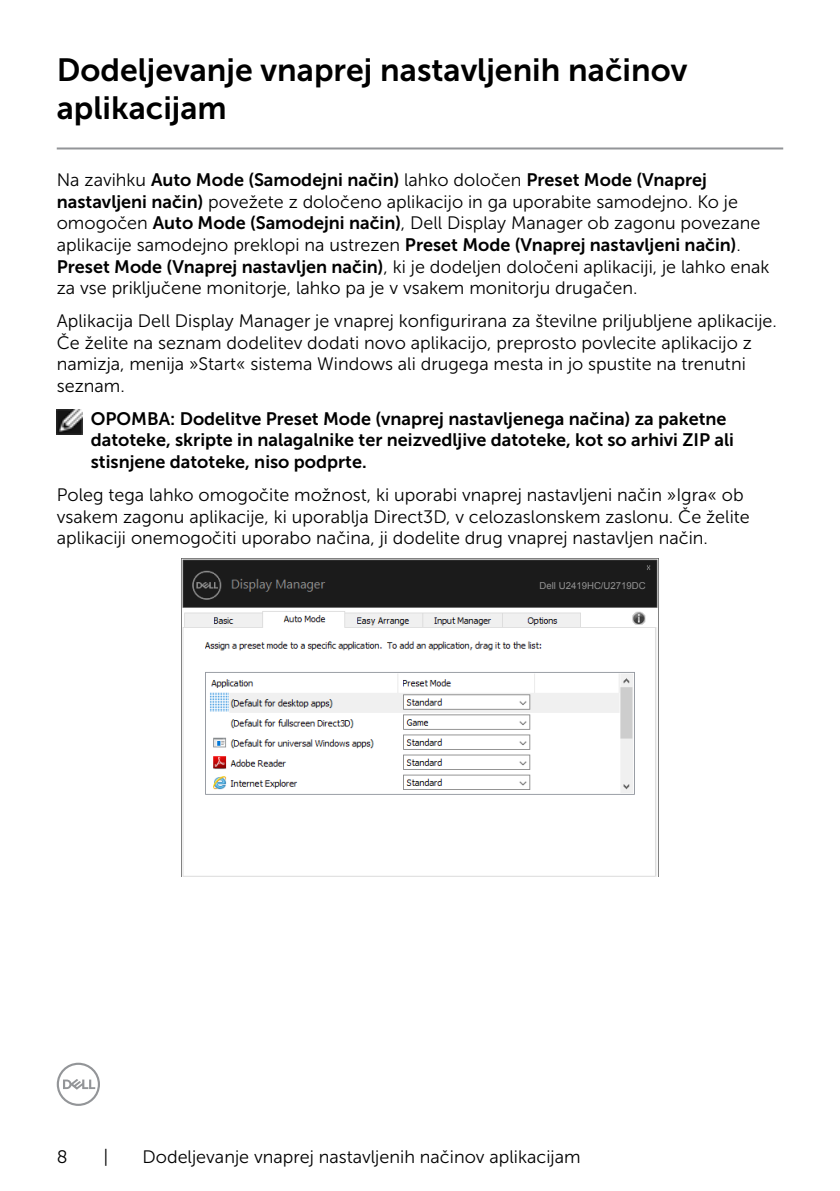
<style>
.page{position:relative;width:840px;height:1191px;background:#fff}
.page>*{position:absolute;margin:0;border:0;box-sizing:border-box;transform-origin:0 0}
.t1{font:32px/38.4px "Museo Sans For Dell 700";color:#000}
.t2{font:18px/21.6px "Museo Sans For Dell 300";color:#000}
.t3{font:18px/21.6px "Museo Sans For Dell 700";color:#000}
.t4{font:9.6px "Arial";color:#939393}
.s1{font-family:"Museo Sans For Dell 300"}
.s2{font-family:"Museo Sans For Dell 700"}
</style>
<div class="page">
<svg style="left:57px;top:1062px;width:43px;height:44px"></svg>
<hr style="left:57px;top:147px;width:725px;height:2px;background:#939598">
<img style="left:57px;top:409px;width:25px;height:25px">
<img style="left:182px;top:558px;width:475px;height:318px">
<div style="left:539px;top:579px;width:103px;height:11px;background:#1b1b1b"></div>
<h1 class="t1" style="left:57px;top:50px;width:631px">Dodeljevanje vnaprej nastavljenih načinov aplikacijam</h1>
<p class="t3" style="left:57px;top:169px;width:651px"><span class="s1">Na zavihku</span> Auto Mode (Samodejni način) <span class="s1">lahko določen</span> Preset Mode (Vnaprej</p>
<p class="t2" style="left:57px;top:191px;width:714px"><span class="s2">nastavljeni način)</span> povežete z določeno aplikacijo in ga uporabite samodejno. Ko je omogočen <span class="s2">Auto Mode (Samodejni način)</span>, Dell Display Manager ob zagonu povezane aplikacije samodejno preklopi na ustrezen <span class="s2">Preset Mode (Vnaprej nastavljeni način)</span>.<br><span class="s2">Preset Mode (Vnaprej nastavljen način)</span>, ki je dodeljen določeni aplikaciji, je lahko enak za vse priključene monitorje, lahko pa je v vsakem monitorju drugačen.</p>
<p class="t2" style="left:57px;top:310px;width:721px">Aplikacija Dell Display Manager je vnaprej konfigurirana za številne priljubljene aplikacije.<br>Če želite na seznam dodelitev dodati novo aplikacijo, preprosto povlecite aplikacijo z namizja, menija »Start« sistema Windows ali drugega mesta in jo spustite na trenutni seznam.</p>
<p class="t3" style="left:91px;top:408px;width:644px">OPOMBA: Dodelitve Preset Mode (vnaprej nastavljenega načina) za paketne datoteke, skripte in nalagalnike ter neizvedljive datoteke, kot so arhivi ZIP ali stisnjene datoteke, niso podprte.</p>
<p class="t2" style="left:57px;top:484px;width:694px">Poleg tega lahko omogočite možnost, ki uporabi vnaprej nastavljeni način »Igra« ob vsakem zagonu aplikacije, ki uporablja Direct3D, v celozaslonskem zaslonu. Če želite aplikaciji onemogočiti uporabo načina, ji dodelite drug vnaprej nastavljen način.</p>
<p class="t4" style="left:539px;top:579px;width:108px">Dell U2419HC/U2719DC</p>
<p class="t2" style="left:57px;top:1145px;width:12px">8</p>
<p class="t2" style="left:104px;top:1145px;width:6px">|</p>
<p class="t2" style="left:142px;top:1145px;width:439px">Dodeljevanje vnaprej nastavljenih načinov aplikacijam</p>
</div>
